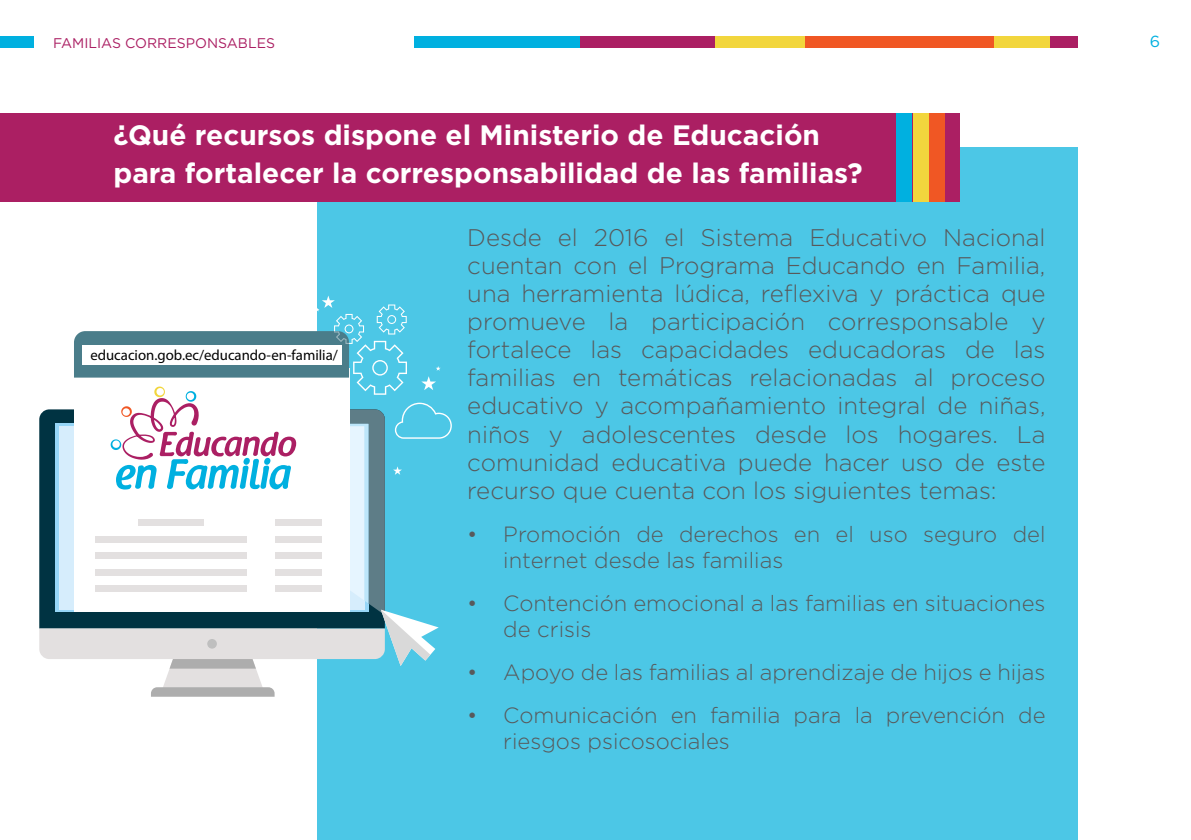
<style>
.page{position:relative;width:1191px;height:840px;background:#fff}
.page>*{position:absolute;margin:0;border:0;box-sizing:border-box;transform-origin:0 0}
.t1{font:700 28px/38px "Gotham";color:#fff}
.t2{font:300 24px/28px "Gotham";color:#58595b;text-align:justify}
.t3{font:300 22px/26px "Gotham";color:#58595b}
.t4{font:16px "Gotham";color:#00b0e0}
.t5{font:14.8px "Myriad Pro";color:#000}
.t6{font:14px "Gotham";color:#ab1f63}
</style>
<div class="page">
<div style="left:553px;top:36px;width:524px;height:12px;background:#ab1f63"></div>
<div style="left:715px;top:36px;width:334px;height:12px;background:#f2d63d"></div>
<div style="left:805px;top:36px;width:189px;height:12px;background:#f05724"></div>
<div style="left:414px;top:36px;width:165px;height:12px;background:#00b0e0"></div>
<div style="left:0;top:36px;width:33px;height:12px;background:#00b0e0"></div>
<div style="left:317px;top:147px;width:760px;height:692px;background:#4cc7e6"></div>
<div style="left:0;top:113px;width:951px;height:89px;background:#ab1f63"></div>
<div style="left:913px;top:113px;width:15px;height:89px;background:#f2d63d"></div>
<div style="left:944px;top:113px;width:15px;height:89px;background:#ab1f63"></div>
<div style="left:896px;top:113px;width:15px;height:89px;background:#00b0e0"></div>
<div style="left:929px;top:113px;width:15px;height:89px;background:#f05724"></div>
<svg style="left:39px;top:409px;width:35px;height:200px;background:#215567"></svg>
<div style="left:59px;top:426px;width:305px;height:183px;background:#d6edfc"></div>
<svg style="left:349px;top:489px;width:36px;height:120px;background:#7697a4"></svg>
<svg style="left:349px;top:489px;width:15px;height:111px;fill:#e6f5ff"></svg>
<svg style="left:39px;top:609px;width:400px;height:87px"></svg>
<div style="left:74px;top:368px;width:275px;height:243px;background:#fff"></div>
<div style="left:138px;top:519px;width:65px;height:7px;background:#e3e0e0"></div>
<div style="left:95px;top:535px;width:151px;height:7px;background:#e3e0e0"></div>
<div style="left:95px;top:552px;width:151px;height:7px;background:#e3e0e0"></div>
<div style="left:95px;top:568px;width:151px;height:7px;background:#e3e0e0"></div>
<div style="left:95px;top:585px;width:151px;height:7px;background:#e3e0e0"></div>
<div style="left:275px;top:519px;width:46px;height:7px;background:#e3e0e0"></div>
<div style="left:275px;top:535px;width:46px;height:7px;background:#e3e0e0"></div>
<div style="left:275px;top:552px;width:46px;height:7px;background:#e3e0e0"></div>
<div style="left:275px;top:568px;width:46px;height:7px;background:#e3e0e0"></div>
<div style="left:275px;top:585px;width:46px;height:7px;background:#e3e0e0"></div>
<div style="left:207px;top:638px;width:10px;height:10px;background:#bfbfbf;border-radius:50%"></div>
<svg style="left:74px;top:295px;width:378px;height:194px"></svg>
<p class="t6" style="left:53px;top:34px;width:223px">FAMILIAS CORRESPONSABLES</p>
<p class="t4" style="left:1149px;top:32px;width:12px">6</p>
<p class="t1" style="left:113px;top:116px;width:750px">¿Qué recursos dispone el Ministerio de Educación para fortalecer la corresponsabilidad de las familias?</p>
<p class="t5" style="left:90px;top:346px;width:249px">educacion.gob.ec/educando-en-familia/</p>
<p class="t2" style="left:467px;top:223px;width:580px">Desde el 2016 el Sistema Educativo Nacional cuentan con el Programa Educando en Familia, una herramienta lúdica, reflexiva y práctica que promueve la participación corresponsable y fortalece las capacidades educadoras de las familias en temáticas relacionadas al proceso educativo y acompañamiento integral de niñas, niños y adolescentes desde los hogares. La comunidad educativa puede hacer uso de este recurso que cuenta con los siguientes temas:</p>
<p class="t3" style="left:503px;top:520px;width:543px;text-indent:-36px">• Promoción de derechos en el uso seguro del internet desde las familias</p>
<p class="t3" style="left:503px;top:589px;width:544px;text-indent:-36px">• Contención emocional a las familias en situaciones de crisis</p>
<p class="t3" style="left:467px;top:658px;width:579px">• Apoyo de las familias al aprendizaje de hijos e hijas</p>
<p class="t3" style="left:503px;top:701px;width:544px;text-indent:-36px">• Comunicación en familia para la prevención de riesgos psicosociales</p>
</div>
